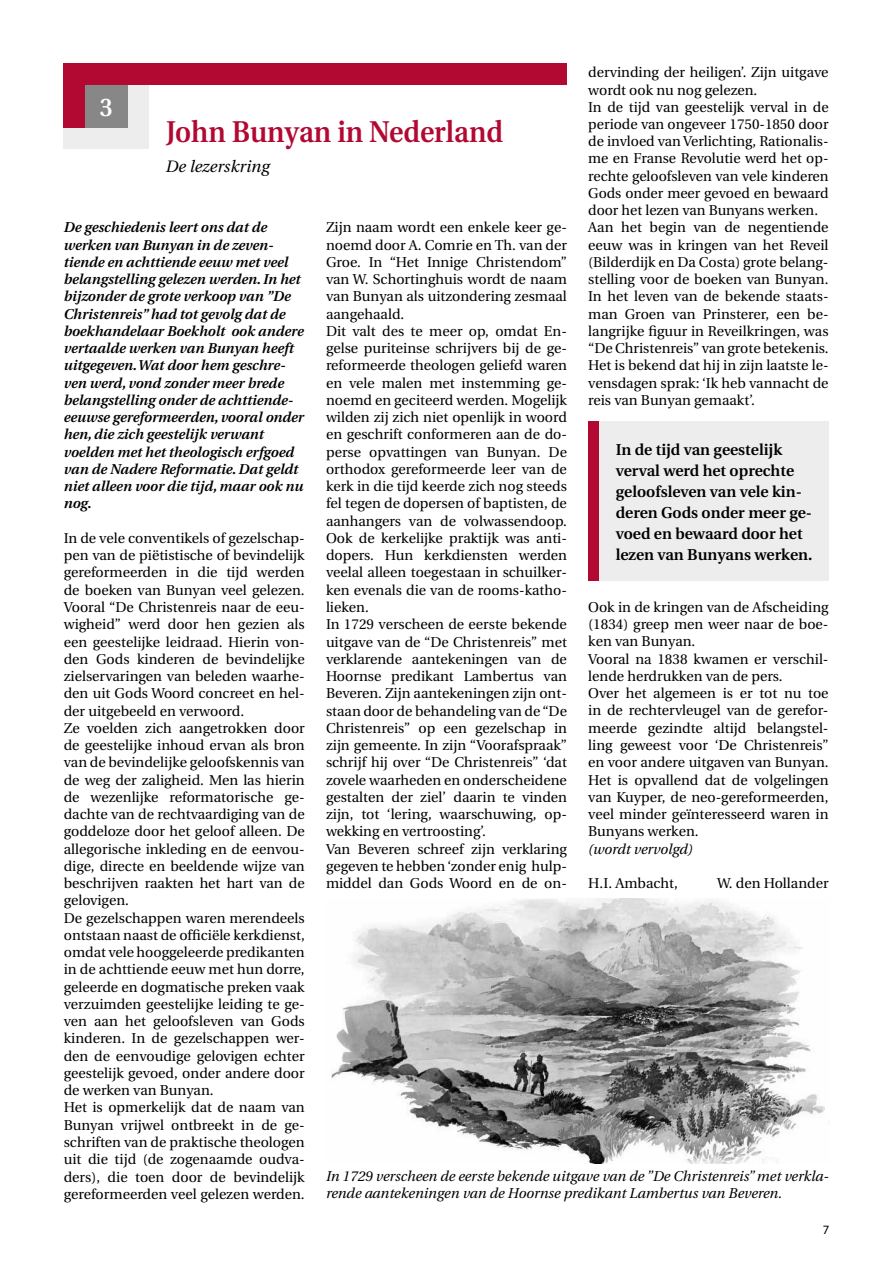
<style>
.page{position:relative;width:893px;height:1263px;background:#fff}
.page>*{position:absolute;margin:0;border:0;box-sizing:border-box;transform-origin:0 0}
.t1{font:600 30px "Utopia";color:#b20933;scale:.92 1}
.t2{font:600 25.5px "Utopia";color:#fff;scale:.92 1}
.t3{font:italic 16.5px "Utopia";color:#000}
.t4{font:600 15.75px/21px "Utopia";color:#000}
.t5{font:14.25px/17.2px "Utopia";color:#000}
.t6{font:italic 600 14.25px/17.2px "Utopia";color:#000}
.t7{font:italic 14.25px/17.2px "Utopia";color:#000}
.t8{font:12.75px "Myriad Pro";color:#000}
</style>
<div class="page">
<img style="left:331px;top:898px;width:494px;height:266px">
<div style="left:64px;top:73px;width:85px;height:76px;background:#ededed"></div>
<div style="left:64px;top:67px;width:64px;height:61px;background:#878787"></div>
<div style="left:64px;top:66px;width:21px;height:62px;background:#b20933"></div>
<div style="left:64px;top:64px;width:503px;height:21px;background:#b20933"></div>
<div style="left:588px;top:421px;width:240px;height:160px;background:#ededed"></div>
<div style="left:588px;top:421px;width:11px;height:159px;background:#b20933"></div>
<p class="t5" style="left:588px;top:64px;width:242px">dervinding der heiligen’. Zijn uitgave wordt ook nu nog gelezen.<br>In de tijd van geestelijk verval in de periode van ongeveer 1750-1850 door de invloed van Verlichting, Rationalis&shy;me en Franse Revolutie werd het op&shy;rechte geloofsleven van vele kinderen Gods onder meer gevoed en bewaard door het lezen van Bunyans werken.<br>Aan het begin van de negentiende eeuw was in kringen van het Reveil (Bilderdijk en Da Costa) grote belang&shy;stelling voor de boeken van Bunyan.<br>In het leven van de bekende staats&shy;man Groen van Prinsterer, een be&shy;langrijke figuur in Reveilkringen, was “De Christenreis” van grote betekenis.<br>Het is bekend dat hij in zijn laatste le&shy;vensdagen sprak: ‘Ik heb vannacht de reis van Bunyan gemaakt’.</p>
<h2 class="t2" style="left:100px;top:93px;width:16px">3</h2>
<h1 class="t1" style="left:166px;top:115px;width:368px">John Bunyan in Nederland</h1>
<p class="t3" style="left:166px;top:158px;width:105px">De lezerskring</p>
<p class="t6" style="left:64px;top:219px;width:242px">De geschiedenis leert ons dat de werken van Bunyan in de zeven&shy;tiende en achttiende eeuw met veel belangstelling gelezen werden. In het bijzonder de grote verkoop van ”De Christenreis” had tot gevolg dat de boekhandelaar Boekholt ook andere vertaalde werken van Bunyan heeft uitgegeven. Wat door hem geschre&shy;ven werd, vond zonder meer brede belangstelling onder de achttiende&shy;eeuwse gereformeerden, vooral onder hen, die zich geestelijk verwant voelden met het theologisch erfgoed van de Nadere Reformatie. Dat geldt niet alleen voor die tijd, maar ook nu nog.</p>
<p class="t5" style="left:64px;top:530px;width:242px">In de vele conventikels of gezelschap&shy;pen van de piëtistische of bevindelijk gereformeerden in die tijd werden de boeken van Bunyan veel gelezen.<br>Vooral “De Christenreis naar de eeu&shy;wigheid” werd door hen gezien als een geestelijke leidraad. Hierin von&shy;den Gods kinderen de bevindelijke zielservaringen van beleden waarhe&shy;den uit Gods Woord concreet en hel&shy;der uitgebeeld en verwoord.<br>Ze voelden zich aangetrokken door de geestelijke inhoud ervan als bron van de bevindelijke geloofskennis van de weg der zaligheid. Men las hierin de wezenlijke reformatorische ge&shy;dachte van de rechtvaardiging van de goddeloze door het geloof alleen. De allegorische inkleding en de eenvou&shy;dige, directe en beeldende wijze van beschrijven raakten het hart van de gelovigen.<br>De gezelschappen waren merendeels ontstaan naast de officiële kerkdienst, omdat vele hooggeleerde predikanten in de achttiende eeuw met hun dorre, geleerde en dogmatische preken vaak verzuimden geestelijke leiding te ge&shy;ven aan het geloofsleven van Gods kinderen. In de gezelschappen wer&shy;den de eenvoudige gelovigen echter geestelijk gevoed, onder andere door de werken van Bunyan.<br>Het is opmerkelijk dat de naam van Bunyan vrijwel ontbreekt in de ge&shy;schriften van de praktische theologen uit die tijd (de zogenaamde oudva&shy;ders), die toen door de bevindelijk gereformeerden veel gelezen werden.</p>
<p class="t5" style="left:326px;top:219px;width:242px">Zijn naam wordt een enkele keer ge&shy;noemd door A. Comrie en Th. van der Groe. In “Het Innige Christendom” van W. Schortinghuis wordt de naam van Bunyan als uitzondering zesmaal aangehaald.<br>Dit valt des te meer op, omdat En&shy;gelse puriteinse schrijvers bij de ge&shy;reformeerde theologen geliefd waren en vele malen met instemming ge&shy;noemd en geciteerd werden. Mogelijk wilden zij zich niet openlijk in woord en geschrift conformeren aan de do&shy;perse opvattingen van Bunyan. De orthodox gereformeerde leer van de kerk in die tijd keerde zich nog steeds fel tegen de dopersen of baptisten, de aanhangers van de volwassendoop.<br>Ook de kerkelijke praktijk was anti&shy;dopers. Hun kerkdiensten werden veelal alleen toegestaan in schuilker&shy;ken evenals die van de rooms-katho&shy;lieken.<br>In 1729 verscheen de eerste bekende uitgave van de “De Christenreis” met verklarende aantekeningen van de Hoornse predikant Lambertus van Beveren. Zijn aantekeningen zijn ont&shy;staan door de behandeling van de “De Christenreis” op een gezelschap in zijn gemeente. In zijn “Voorafspraak” schrijf hij over “De Christenreis” ‘dat zovele waarheden en onderscheidene gestalten der ziel’ daarin te vinden zijn, tot ‘lering, waarschuwing, op&shy;wekking en vertroosting’.<br>Van Beveren schreef zijn verklaring gegeven te hebben ‘zonder enig hulp&shy;middel dan Gods Woord en de on-</p>
<p class="t4" style="left:616px;top:439px;width:198px">In de tijd van geestelijk verval werd het oprechte geloofsleven van vele kin&shy;deren Gods onder meer ge&shy;voed en bewaard door het lezen van Bunyans werken.</p>
<p class="t5" style="left:588px;top:599px;width:242px">Ook in de kringen van de Afscheiding (1834) greep men weer naar de boe&shy;ken van Bunyan.<br>Vooral na 1838 kwamen er verschil&shy;lende herdrukken van de pers.<br>Over het algemeen is er tot nu toe in de rechtervleugel van de gerefor&shy;meerde gezindte altijd belangstel&shy;ling geweest voor ‘De Christenreis” en voor andere uitgaven van Bunyan.<br>Het is opvallend dat de volgelingen van Kuyper, de neo-gereformeerden, veel minder geïnteresseerd waren in<br>Bunyans werken.</p>
<p class="t7" style="left:588px;top:840px;width:106px">(wordt vervolgd)</p>
<p class="t5" style="left:588px;top:875px;width:91px">H.I. Ambacht,</p>
<p class="t5" style="left:717px;top:875px;width:113px">W. den Hollander</p>
<p class="t7" style="left:326px;top:1168px;width:505px">In 1729 verscheen de eerste bekende uitgave van de ”De Christenreis” met verkla&shy;rende aantekeningen van de Hoornse predikant Lambertus van Beveren.</p>
<p class="t8" style="left:823px;top:1222px;width:8px">7</p>
</div>
